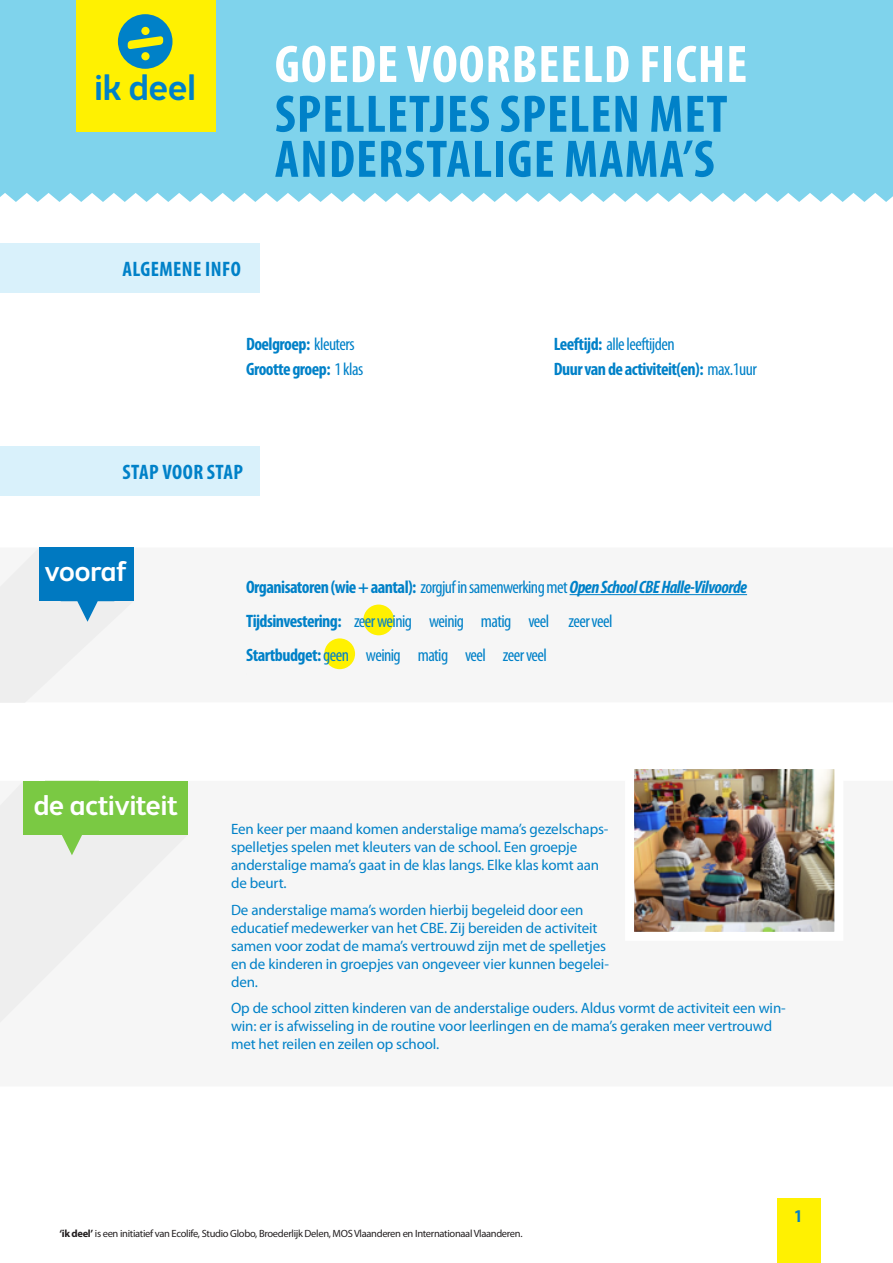
<style>
.page{position:relative;width:893px;height:1263px;background:#fff}
.page>*{position:absolute;margin:0;border:0;box-sizing:border-box;transform-origin:0 0}
.KOP{font:700 condensed 53.25px/45px "Myriad Pro";letter-spacing:.02em;color:#0081c8}
.KOP-2{font:700 condensed 53.25px "Myriad Pro";letter-spacing:.02em;color:#fff}
.t1{font:500 36.45px "Brooklyn Samuels Five";color:#0081c8}
.t2{font:500 28.2px "Brooklyn Samuels Five";color:#fff}
._1_1_tittel{font:700 condensed 21px "Myriad Pro";letter-spacing:.02em;color:#0081c8}
.lopende_tekst{font:condensed 18px "Myriad Pro";letter-spacing:-.03em;color:#0081c8}
.lopende_tekst-2{font:italic 700 condensed 18px "Myriad Pro";letter-spacing:-.03em;color:#0081c8}
.lopende_tekst-3{font:700 condensed 18px "Myriad Pro";letter-spacing:-.03em;color:#0081c8}
.lopende_tekst-4{font:15px/18px "Myriad Pro";letter-spacing:-.01em;color:#0081c8}
.lopende_tekst-5{font:10.5px "Myriad Pro";letter-spacing:-.03em;color:#231f20}
.s1{font-weight:400}
.s2{font-weight:700}
.s3{font-style:normal}
.s4{font-weight:400;font-style:normal}
</style>
<div class="page">
<div style="left:0;top:0;width:893px;height:202px;background:#7fd3ec"></div>
<div style="left:77px;top:0;width:139px;height:132px;background:#fff101"></div>
<div style="left:118px;top:14px;width:54px;height:55px;background:#0081c8;border-radius:50%"></div>
<svg style="left:128px;top:36px;width:35px;height:13px"></svg>
<div style="left:141px;top:27px;width:9px;height:8px;background:#fff101;border-radius:50%"></div>
<div style="left:141px;top:52px;width:9px;height:8px;background:#fff101;border-radius:50%"></div>
<div style="left:777px;top:1197px;width:44px;height:66px;background:#fff101"></div>
<div style="left:363px;top:604px;width:31px;height:31px;background:#fff101;border-radius:50%"></div>
<div style="left:324px;top:638px;width:31px;height:31px;background:#fff101;border-radius:50%"></div>
<hr style="left:570px;top:594px;width:177px;height:1px;background:#0081c8">
<div style="left:0;top:446px;width:259px;height:49px;background:#d9f1fb"></div>
<div style="left:0;top:548px;width:134px;height:154px;background:#eee"></div>
<div style="left:39px;top:547px;width:95px;height:54px;background:#0079c1"></div>
<div style="left:0;top:243px;width:259px;height:49px;background:#d9f1fb"></div>
<div style="left:0;top:781px;width:188px;height:242px;background:#f6f6f6"></div>
<svg style="left:45px;top:835px;width:54px;height:20px"></svg>
<div style="left:23px;top:781px;width:165px;height:54px;background:#7ac943"></div>
<img style="left:635px;top:770px;width:198px;height:161px">
<div style="left:625px;top:760px;width:218px;height:181px;border:9px solid #fff"></div>
<h2 class="t1" style="left:94px;top:66px;width:103px">ik deel</h2>
<p class="_1_1_tittel" style="left:123px;top:256px;width:120px">ALGEMENE INFO</p>
<p class="KOP-2" style="left:275px;top:31px;width:474px">GOEDE VOORBEELD FICHE</p>
<p class="KOP" style="left:275px;top:90px;width:454px">SPELLETJES SPELEN MET<br>ANDERSTALIGE MAMA’S</p>
<p class="lopende_tekst-3" style="left:246px;top:332px;width:110px">Doelgroep: <span class="s1">kleuters</span></p>
<p class="lopende_tekst-3" style="left:246px;top:358px;width:119px">Grootte groep: <span class="s1">1 klas</span></p>
<p class="_1_1_tittel" style="left:123px;top:458px;width:122px">STAP VOOR STAP</p>
<p class="lopende_tekst" style="left:554px;top:333px;width:122px"><span class="s2">Leeftijd:</span> alle leeftijden</p>
<p class="lopende_tekst-3" style="left:554px;top:358px;width:205px">Duur van de activiteit(en): <span class="s1">max.1uur</span></p>
<p class="t2" style="left:45px;top:555px;width:83px">vooraf</p>
<p class="t2" style="left:34px;top:789px;width:145px">de activiteit</p>
<p class="lopende_tekst-2" style="left:246px;top:576px;width:502px"><span class="s3">Organisatoren (wie + aantal):</span> <span class="s4">zorgjuf in samenwerking met</span> Open School CBE Halle-Vilvoorde</p>
<p class="lopende_tekst" style="left:246px;top:610px;width:368px"><span class="s2">Tijdsinvestering:</span> zeer weinig weinig matig veel zeer veel</p>
<p class="lopende_tekst" style="left:246px;top:644px;width:302px"><span class="s2">Startbudget:</span> geen weinig matig veel zeer veel</p>
<p class="lopende_tekst-4" style="left:231px;top:820px;width:379px">Een keer per maand komen anderstalige mama’s gezelschaps&shy;spelletjes spelen met kleuters van de school. Een groepje anderstalige mama’s gaat in de klas langs. Elke klas komt aan de beurt.</p>
<p class="lopende_tekst-4" style="left:231px;top:900px;width:379px">De anderstalige mama’s worden hierbij begeleid door een educatief medewerker van het CBE. Zij bereiden de activiteit samen voor zodat de mama’s vertrouwd zijn met de spelletjes en de kinderen in groepjes van ongeveer vier kunnen begelei&shy;den.</p>
<p class="lopende_tekst-4" style="left:231px;top:999px;width:556px">Op de school zitten kinderen van de anderstalige ouders. Aldus vormt de activiteit een win&shy;win: er is afwisseling in de routine voor leerlingen en de mama’s geraken meer vertrouwd met het reilen en zeilen op school.</p>
<p class="lopende_tekst-5" style="left:60px;top:1227px;width:464px"><span class="s2">‘ik deel’</span> is een initiatief van Ecolife, Studio Globo, Broederlijk Delen, MOS Vlaanderen en Internationaal Vlaanderen.</p>
<p class="lopende_tekst-3" style="left:795px;top:1205px;width:9px">1</p>
</div>
